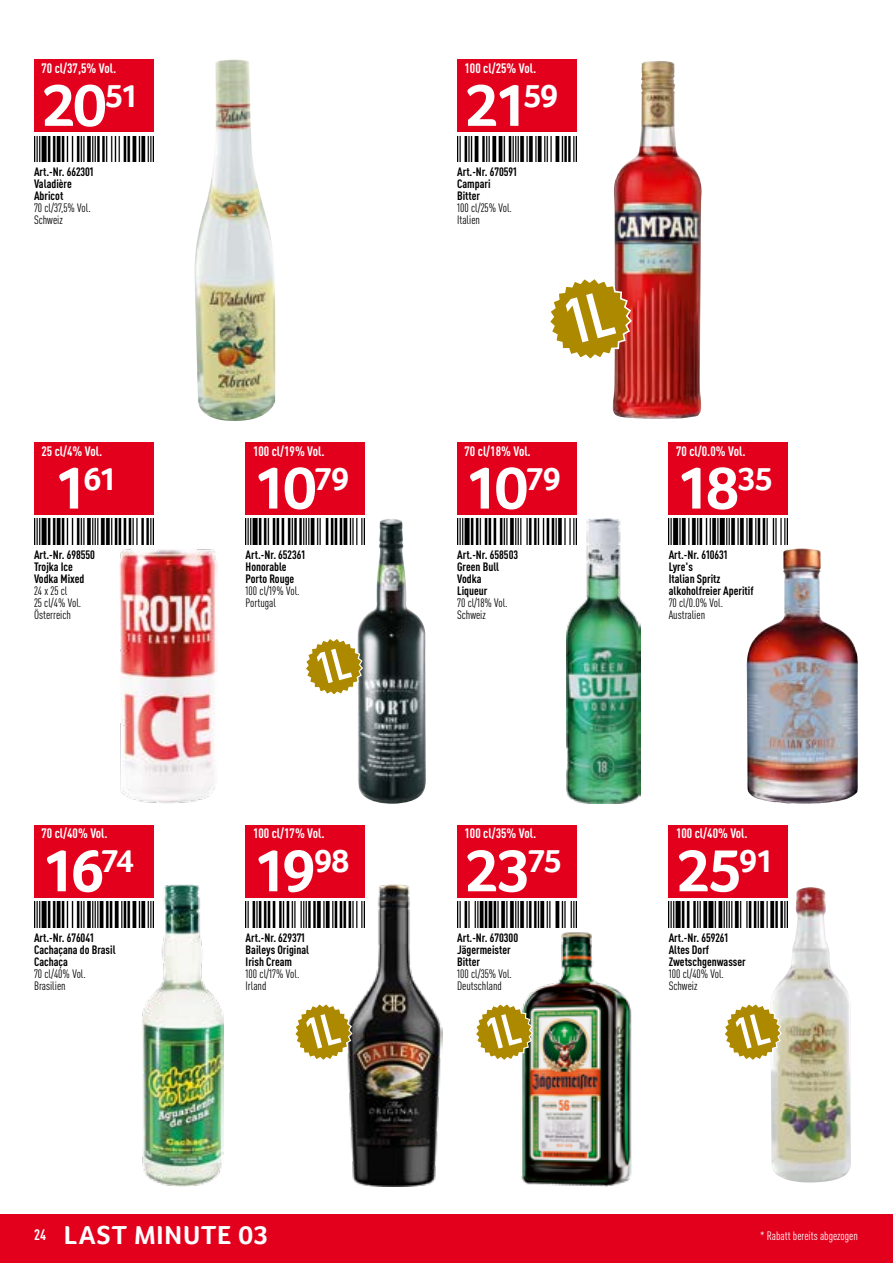
<style>
.page{position:relative;width:893px;height:1263px;background:#fff}
.page>*{position:absolute;margin:0;border:0;box-sizing:border-box;transform-origin:0 0}
.Preis_weiss{font:700 61.5px "Transgourmet";letter-spacing:-.065em;color:#fff}
.Preis_weiss-2{font:700 33.3px "Transgourmet";color:#fff}
.t1{font:700 26.7px "Transgourmet";letter-spacing:.035em;color:#fff}
.Unit_weiss{font:700 condensed 13.5px "DINOT";color:#fff}
.t2{font:700 condensed 12px/12px "DINOT";color:#000}
.t3{font:condensed 12px "DINOT";color:#000}
.t4{font:condensed 12px "DINOT";color:#fff}
.s1{font-size:61.5px}
.s2{font-family:"DINOT";font-stretch:condensed;font-size:15px}
</style>
<div class="page">
<div style="left:0;top:1214px;width:893px;height:49px;background:#e3001d"></div>
<img style="left:195px;top:60px;width:80px;height:361px">
<img style="left:613px;top:61px;width:89px;height:358px">
<img style="left:119px;top:549px;width:98px;height:255px">
<img style="left:357px;top:519px;width:69px;height:285px">
<img style="left:566px;top:519px;width:74px;height:285px">
<img style="left:747px;top:549px;width:111px;height:255px">
<img style="left:141px;top:884px;width:82px;height:302px">
<img style="left:345px;top:884px;width:97px;height:302px">
<img style="left:521px;top:932px;width:111px;height:254px">
<img style="left:769px;top:887px;width:82px;height:296px">
<div style="left:34px;top:60px;width:119px;height:72px;background:#e3001d"></div>
<img style="left:34px;top:136px;width:119px;height:26px">
<div style="left:457px;top:60px;width:119px;height:72px;background:#e3001d"></div>
<img style="left:457px;top:136px;width:119px;height:26px">
<div style="left:34px;top:442px;width:119px;height:72px;background:#e3001d"></div>
<img style="left:34px;top:519px;width:119px;height:25px">
<div style="left:246px;top:442px;width:119px;height:72px;background:#e3001d"></div>
<img style="left:246px;top:519px;width:119px;height:25px">
<div style="left:457px;top:442px;width:119px;height:72px;background:#e3001d"></div>
<img style="left:457px;top:519px;width:119px;height:25px">
<div style="left:669px;top:442px;width:119px;height:72px;background:#e3001d"></div>
<img style="left:669px;top:519px;width:119px;height:25px">
<div style="left:34px;top:825px;width:119px;height:72px;background:#e3001d"></div>
<img style="left:34px;top:901px;width:119px;height:26px">
<div style="left:246px;top:825px;width:119px;height:72px;background:#e3001d"></div>
<img style="left:246px;top:901px;width:119px;height:26px">
<div style="left:457px;top:825px;width:119px;height:72px;background:#e3001d"></div>
<img style="left:457px;top:901px;width:119px;height:26px">
<div style="left:669px;top:825px;width:119px;height:72px;background:#e3001d"></div>
<img style="left:669px;top:901px;width:119px;height:26px">
<svg style="left:550px;top:276px;width:83px;height:86px"></svg>
<svg style="left:306px;top:637px;width:58px;height:60px"></svg>
<svg style="left:295px;top:1002px;width:58px;height:60px"></svg>
<svg style="left:476px;top:1002px;width:58px;height:60px"></svg>
<svg style="left:725px;top:1002px;width:58px;height:60px"></svg>
<p class="Unit_weiss" style="left:41px;top:60px;width:76px">70 cl/37,5% Vol.</p>
<p class="Preis_weiss" style="left:42px;top:69px;width:99px">20<sup>51</sup></p>
<p class="t2" style="left:34px;top:166px;width:61px">Art.-Nr. 662301</p>
<p class="t2" style="left:34px;top:178px;width:39px">Valadière<br>Abricot</p>
<p class="t3" style="left:34px;top:201px;width:58px">70 cl/37,5% Vol.</p>
<p class="t3" style="left:34px;top:213px;width:30px">Schweiz</p>
<p class="Unit_weiss" style="left:41px;top:443px;width:62px">25 cl/4% Vol.</p>
<p class="Preis_weiss-2" style="left:54px;top:459px;width:65px"><span class="s1">1</span>61</p>
<p class="t2" style="left:34px;top:548px;width:62px">Art.-Nr. 698550</p>
<p class="t2" style="left:34px;top:560px;width:52px">Trojka Ice<br>Vodka Mixed</p>
<p class="t3" style="left:34px;top:584px;width:35px">24 x 25 cl</p>
<p class="t3" style="left:34px;top:596px;width:49px">25 cl/4% Vol.</p>
<p class="t3" style="left:34px;top:608px;width:38px">Österreich</p>
<p class="Unit_weiss" style="left:41px;top:825px;width:68px">70 cl/40% Vol.</p>
<p class="Preis_weiss" style="left:42px;top:834px;width:94px">16<sup>74</sup></p>
<p class="t2" style="left:34px;top:931px;width:62px">Art.-Nr. 676041</p>
<p class="t2" style="left:34px;top:943px;width:83px">Cachaçana do Brasil<br>Cachaça</p>
<p class="t3" style="left:34px;top:966px;width:53px">70 cl/40% Vol.</p>
<p class="t3" style="left:34px;top:978px;width:33px">Brasilien</p>
<p class="Unit_weiss" style="left:253px;top:443px;width:73px">100 cl/19% Vol.</p>
<p class="Preis_weiss" style="left:253px;top:451px;width:98px">10<sup>79</sup></p>
<p class="t2" style="left:246px;top:548px;width:61px">Art.-Nr. 652361</p>
<p class="t2" style="left:246px;top:560px;width:50px">Honorable<br>Porto Rouge</p>
<p class="t3" style="left:246px;top:584px;width:56px">100 cl/19% Vol.</p>
<p class="t3" style="left:246px;top:596px;width:32px">Portugal</p>
<p class="Unit_weiss" style="left:253px;top:825px;width:73px">100 cl/17% Vol.</p>
<p class="Preis_weiss" style="left:253px;top:834px;width:98px">19<sup>98</sup></p>
<p class="t2" style="left:246px;top:931px;width:61px">Art.-Nr. 629371</p>
<p class="t2" style="left:246px;top:943px;width:65px">Baileys Original<br>Irish Cream</p>
<p class="t3" style="left:246px;top:966px;width:55px">100 cl/17% Vol.</p>
<p class="t3" style="left:246px;top:978px;width:22px">Irland</p>
<p class="Unit_weiss" style="left:465px;top:60px;width:73px">100 cl/25% Vol.</p>
<p class="Preis_weiss" style="left:465px;top:69px;width:95px">21<sup>59</sup></p>
<p class="t2" style="left:457px;top:166px;width:61px">Art.-Nr. 670591</p>
<p class="t2" style="left:457px;top:178px;width:35px">Campari<br>Bitter</p>
<p class="t3" style="left:457px;top:201px;width:56px">100 cl/25% Vol.</p>
<p class="t3" style="left:457px;top:213px;width:24px">Italien</p>
<p class="Unit_weiss" style="left:465px;top:443px;width:68px">70 cl/18% Vol.</p>
<p class="Preis_weiss" style="left:465px;top:451px;width:98px">10<sup>79</sup></p>
<p class="t2" style="left:457px;top:548px;width:62px">Art.-Nr. 658503</p>
<p class="t2" style="left:457px;top:560px;width:44px">Green Bull<br>Vodka<br>Liqueur</p>
<p class="t3" style="left:457px;top:596px;width:52px">70 cl/18% Vol.</p>
<p class="t3" style="left:457px;top:608px;width:30px">Schweiz</p>
<p class="Unit_weiss" style="left:465px;top:825px;width:73px">100 cl/35% Vol.</p>
<p class="Preis_weiss" style="left:465px;top:834px;width:99px">23<sup>75</sup></p>
<p class="t2" style="left:457px;top:931px;width:63px">Art.-Nr. 670300</p>
<p class="t2" style="left:457px;top:943px;width:55px">Jägermeister<br>Bitter</p>
<p class="t3" style="left:457px;top:966px;width:56px">100 cl/35% Vol.</p>
<p class="t3" style="left:457px;top:978px;width:46px">Deutschland</p>
<p class="Unit_weiss" style="left:676px;top:443px;width:71px">70 cl/0.0% Vol.</p>
<p class="Preis_weiss" style="left:676px;top:451px;width:98px">18<sup>35</sup></p>
<p class="t2" style="left:669px;top:548px;width:60px">Art.-Nr. 610631</p>
<p class="t2" style="left:669px;top:560px;width:86px">Lyre's<br>Italian Spritz alkoholfreier Aperitif</p>
<p class="t3" style="left:669px;top:596px;width:56px">70 cl/0.0% Vol.</p>
<p class="t3" style="left:669px;top:608px;width:38px">Australien</p>
<p class="Unit_weiss" style="left:676px;top:825px;width:73px">100 cl/40% Vol.</p>
<p class="Preis_weiss" style="left:676px;top:834px;width:99px">25<sup>91</sup></p>
<p class="t2" style="left:669px;top:931px;width:61px">Art.-Nr. 659261</p>
<p class="t2" style="left:669px;top:943px;width:79px">Altes Dorf<br>Zwetschgenwasser</p>
<p class="t3" style="left:669px;top:966px;width:57px">100 cl/40% Vol.</p>
<p class="t3" style="left:669px;top:978px;width:30px">Schweiz</p>
<p class="t1" style="left:34px;top:1220px;width:236px"><span class="s2">24</span> LAST MINUTE 03</p>
<p class="t4" style="left:760px;top:1229px;width:99px">* Rabatt bereits abgezogen</p>
</div>
